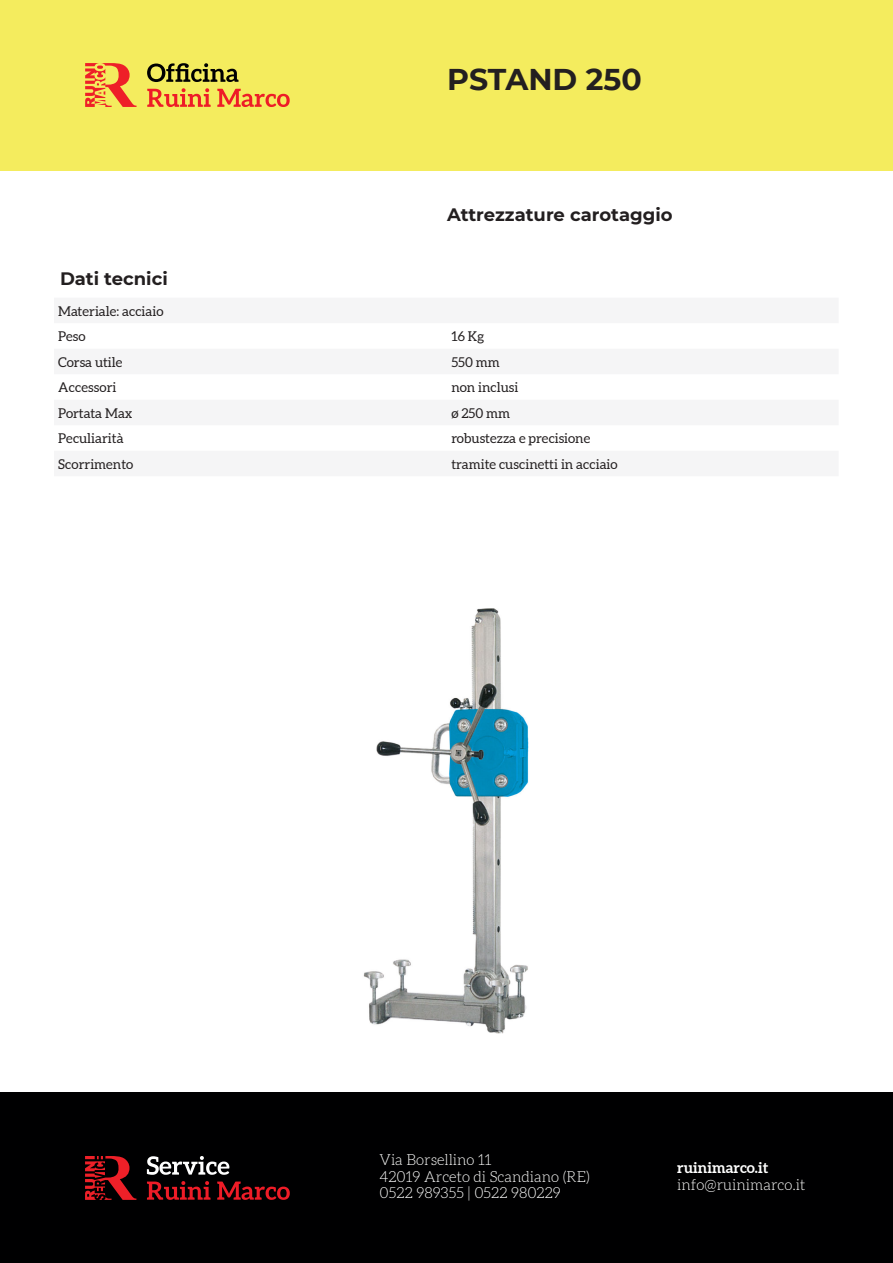
<style>
.page{position:relative;width:893px;height:1263px;background:#fff}
.page>*{position:absolute;margin:0;border:0;box-sizing:border-box;transform-origin:0 0}
.t1{font:700 30px "Montserrat";color:#231f20}
.t2{font:700 18px "Montserrat";color:#231f20}
.t3{font:300 15px/16.5px "Aleo";color:#fff}
.t4{font:700 15px "Aleo";color:#fff}
.t5{font:13.5px "Aleo";color:#231f20}
</style>
<div class="page">
<div style="left:0;top:0;width:893px;height:170px;background:#f4ec5e"></div>
<div style="left:0;top:1093px;width:893px;height:170px;background:#000001"></div>
<svg style="left:147px;top:1156px;width:82px;height:19px"></svg>
<svg style="left:147px;top:1181px;width:63px;height:19px"></svg>
<svg style="left:217px;top:1181px;width:73px;height:19px"></svg>
<svg style="left:85px;top:1156px;width:51px;height:44px"></svg>
<svg style="left:85px;top:63px;width:52px;height:44px"></svg>
<svg style="left:147px;top:63px;width:91px;height:19px"></svg>
<svg style="left:147px;top:88px;width:64px;height:19px"></svg>
<svg style="left:217px;top:89px;width:73px;height:18px"></svg>
<img style="left:363px;top:608px;width:166px;height:425px">
<p class="t1" style="left:447px;top:58px;width:196px">PSTAND 250</p>
<p class="t2" style="left:447px;top:202px;width:227px">Attrezzature carotaggio</p>
<p class="t2" style="left:60px;top:266px;width:109px">Dati tecnici</p>
<p class="t5" style="left:58px;top:303px;width:107px">Materiale: acciaio</p>
<p class="t5" style="left:58px;top:329px;width:29px">Peso</p>
<p class="t5" style="left:451px;top:329px;width:34px">16 Kg</p>
<p class="t5" style="left:58px;top:354px;width:66px">Corsa utile</p>
<p class="t5" style="left:451px;top:354px;width:50px">550 mm</p>
<p class="t5" style="left:58px;top:380px;width:60px">Accessori</p>
<p class="t5" style="left:451px;top:380px;width:68px">non inclusi</p>
<p class="t5" style="left:58px;top:405px;width:76px">Portata Max</p>
<p class="t5" style="left:451px;top:405px;width:60px">ø 250 mm</p>
<p class="t5" style="left:58px;top:431px;width:67px">Peculiarità</p>
<p class="t5" style="left:451px;top:431px;width:140px">robustezza e precisione</p>
<p class="t5" style="left:58px;top:456px;width:77px">Scorrimento</p>
<p class="t5" style="left:451px;top:456px;width:168px">tramite cuscinetti in acciaio</p>
<p class="t3" style="left:380px;top:1153px;width:212px">Via Borsellino 11<br>42019 Arceto di Scandiano (RE)<br>0522 989355 | 0522 980229</p>
<p class="t4" style="left:677px;top:1158px;width:93px">ruinimarco.it</p>
<p class="t3" style="left:677px;top:1177px;width:130px">info@ruinimarco.it</p>
</div>
